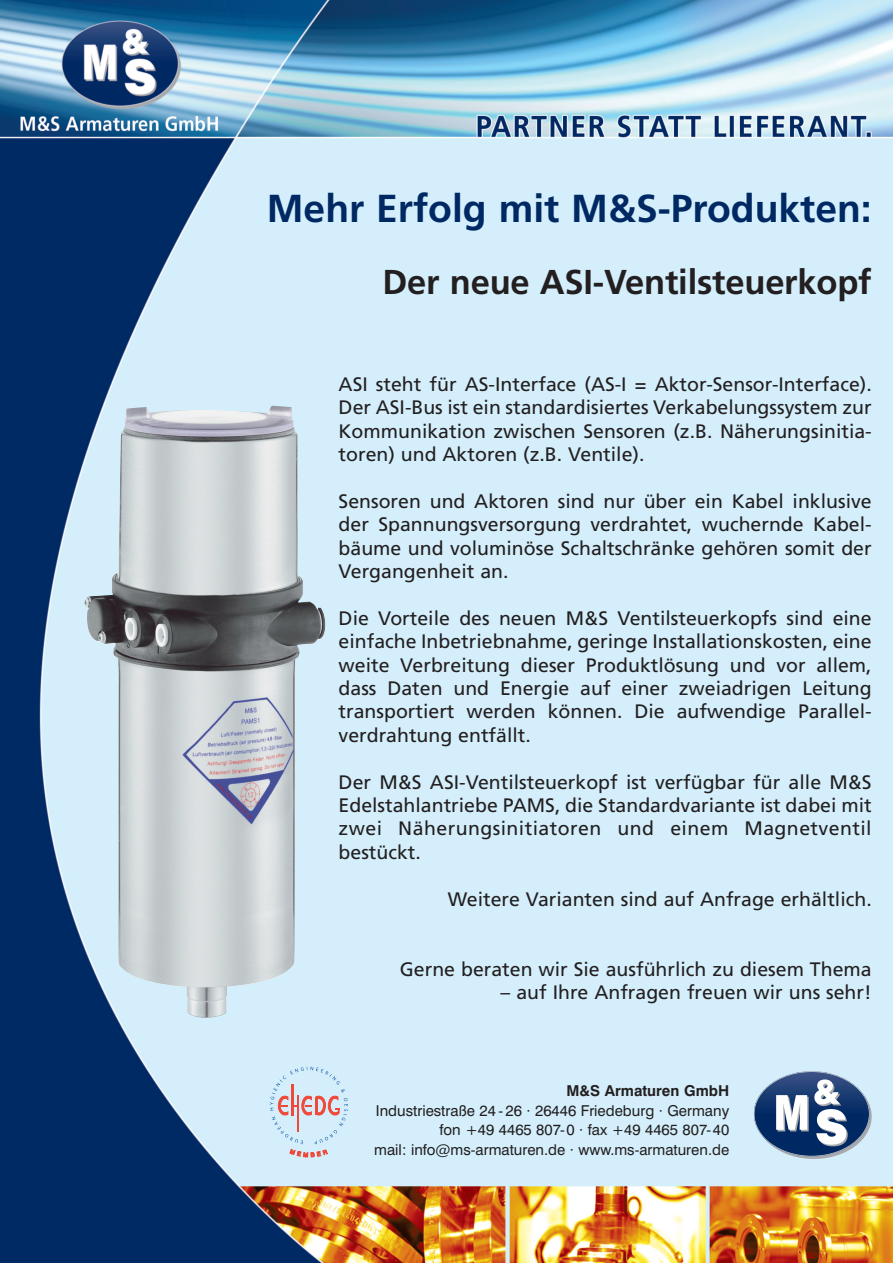
<style>
.page{position:relative;width:893px;height:1263px;background:#fff}
.page>*{position:absolute;margin:0;border:0;box-sizing:border-box;transform-origin:0 0}
.t1{font:700 39px "Frutiger";color:#002964}
.t2{font:700 34.5px "Frutiger";letter-spacing:-.005em;color:#231f20}
.t3{font:19.5px/23.4px "Frutiger";color:#231f20;text-align:justify}
.t4{font:15px/19.5px "Swiss 721 BT";color:#231f20;text-align:right}
.t5{font:700 15px "Swiss 721 BT";color:#231f20}
</style>
<div class="page">
<img style="left:0;top:0;width:893px;height:1263px">
<img style="left:84px;top:406px;width:242px;height:612px">
<svg style="left:754px;top:1071px;width:116px;height:85px"></svg>
<svg style="left:270px;top:1067px;width:78px;height:90px;background:#d2dde7"></svg>
<h1 class="t1" style="left:267px;top:192px;width:606px">Mehr Erfolg mit M&amp;S-Produkten:</h1>
<h2 class="t2" style="left:382px;top:268px;width:491px">Der neue ASI-Ventilsteuerkopf</h2>
<p class="t3" style="left:339px;top:374px;width:535px">ASI steht für AS-Interface (AS-I = Aktor-Sensor-Interface).<br>Der ASI-Bus ist ein standardisiertes Verkabelungssystem zur Kommunikation zwischen Sensoren (z.B. Näherungsinitia&shy;toren) und Aktoren (z.B. Ventile).</p>
<p class="t3" style="left:339px;top:491px;width:535px">Sensoren und Aktoren sind nur über ein Kabel inklusive der Spannungsversorgung verdrahtet, wuchernde Kabel&shy;bäume und voluminöse Schaltschränke gehören somit der Vergangenheit an.</p>
<p class="t3" style="left:339px;top:608px;width:535px">Die Vorteile des neuen M&amp;S Ventilsteuerkopfs sind eine einfache Inbetriebnahme, geringe Installationskosten, eine weite Verbreitung dieser Produktlösung und vor allem, dass Daten und Energie auf einer zweiadrigen Leitung transportiert werden können. Die aufwendige Parallel&shy;verdrahtung entfällt.</p>
<p class="t3" style="left:339px;top:771px;width:535px">Der M&amp;S ASI-Ventilsteuerkopf ist verfügbar für alle M&amp;S Edelstahlantriebe PAMS, die Standardvariante ist dabei mit zwei Näherungsinitiatoren und einem Magnetventil bestückt.</p>
<p class="t3" style="left:448px;top:888px;width:425px">Weitere Varianten sind auf Anfrage erhältlich.</p>
<p class="t3" style="left:400px;top:959px;width:473px">Gerne beraten wir Sie ausführlich zu diesem Thema</p>
<p class="t3" style="left:501px;top:982px;width:373px">– auf Ihre Anfragen freuen wir uns sehr!</p>
<p class="t5" style="left:566px;top:1085px;width:164px">M&amp;S Armaturen GmbH</p>
<p class="t4" style="left:376px;top:1102px;width:355px">Industriestraße 24 - 26 · 26446 Friedeburg · Germany fon +49 4465 807-0 · fax +49 4465 807-40</p>
<p class="t4" style="left:374px;top:1141px;width:356px">mail: info@ms-armaturen.de · www.ms-armaturen.de</p>
</div>
